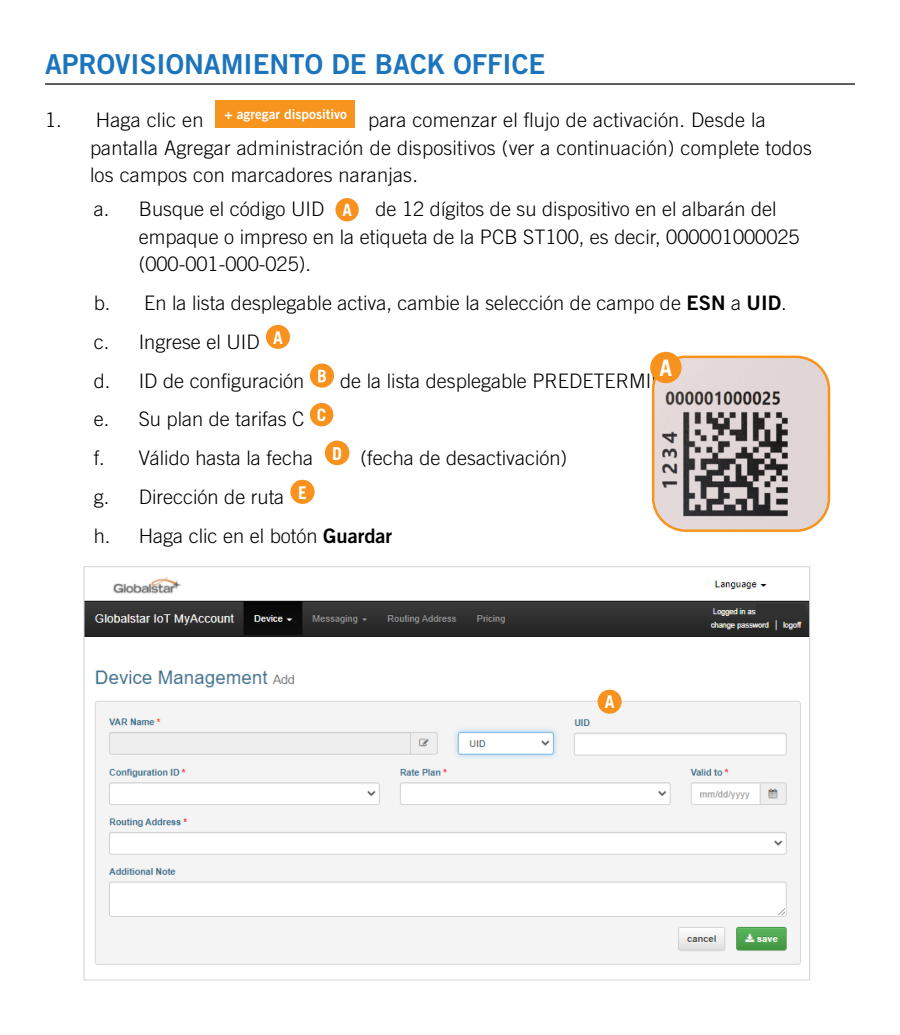
<style>
.page{position:relative;width:900px;height:1035px;background:#fff}
.page>*{position:absolute;margin:0;border:0;box-sizing:border-box;transform-origin:0 0}
.t1{font:27.5px "Trade Gothic Bold Two";color:#1c75bc}
.t2{font:700 22.75px "Trade Gothic";color:#fff}
.t3{font:300 20px/38.8px "Trade Gothic";color:#000}
.t4{font:700 17.5px "Trade Gothic";color:#fff}
.s1{font-weight:700;font-size:17px;color:#fff}
.s2{font-family:"Trade Gothic Bold Two";font-weight:400}
</style>
<div class="page">
<hr style="left:45px;top:83px;width:810px;height:2px;background:#000">
<div style="left:215px;top:100px;width:140px;height:27px;background:#f7941e"></div>
<div style="left:335px;top:198px;width:24px;height:23px;background:#f7921e;border-radius:50%"></div>
<div style="left:266px;top:325px;width:24px;height:24px;background:#f7921e;border-radius:50%"></div>
<div style="left:310px;top:364px;width:24px;height:24px;background:#f7921e;border-radius:50%"></div>
<svg style="left:318px;top:370px;width:8px;height:12px"></svg>
<div style="left:310px;top:403px;width:23px;height:23px;background:#f7921e;border-radius:50%"></div>
<div style="left:325px;top:441px;width:24px;height:24px;background:#f7921e;border-radius:50%"></div>
<div style="left:290px;top:480px;width:25px;height:24px;background:#f7921e;border-radius:50%"></div>
<img style="left:653px;top:357px;width:176px;height:172px">
<div style="left:652px;top:356px;width:178px;height:176px;border:2px solid #f7941e;border-radius:33px"></div>
<div style="left:650px;top:352px;width:32px;height:31px;background:#f7921e;border-radius:50%"></div>
<img style="left:86px;top:577px;width:722px;height:388px">
<div style="left:756px;top:604px;width:49px;height:15px;background:#303030"></div>
<div style="left:598px;top:690px;width:24px;height:24px;background:#f7921e;border-radius:50%"></div>
<h1 class="t1" style="left:45px;top:47px;width:502px">APROVISIONAMIENTO DE BACK OFFICE</h1>
<p class="t3" style="left:90px;top:106px;width:723px;line-height:27.5px;text-indent:-45px">1. Haga clic en <sup>+</sup> <sup>agregar</sup> <sup>dispositivo</sup> para comenzar el flujo de activación. Desde la pantalla Agregar administración de dispositivos (ver a continuación) complete todos los campos con marcadores naranjas.</p>
<p class="t3" style="left:139px;top:195px;width:662px;line-height:27.5px;text-indent:-45px">a. Busque el código UID <span class="s1">A</span> de 12 dígitos de su dispositivo en el albarán del empaque o impreso en la etiqueta de la PCB ST100, es decir, 000001000025 (000-001-000-025).</p>
<p class="t3" style="left:94px;top:283px;width:694px">b. En la lista desplegable activa, cambie la selección de campo de <span class="s2">ESN</span> a <span class="s2">UID</span>. c. Ingrese el UID <sup>A<br></sup>d. ID de configuración</p>
<p class="t2" style="left:660px;top:354px;width:14px">A</p>
<p class="t3" style="left:340px;top:361px;width:365px">de la lista desplegable PREDETERMINADA</p>
<p class="t3" style="left:94px;top:400px;width:475px">e. Su plan de tarifas C <sup>C<br></sup>f. Válido hasta la fecha <sup>D</sup> (fecha de desactivación) g. Dirección de ruta <sup>E<br></sup>h. Haga clic en el botón <span class="s2">Guardar</span></p>
<p class="t4" style="left:605px;top:691px;width:11px">A</p>
</div>
